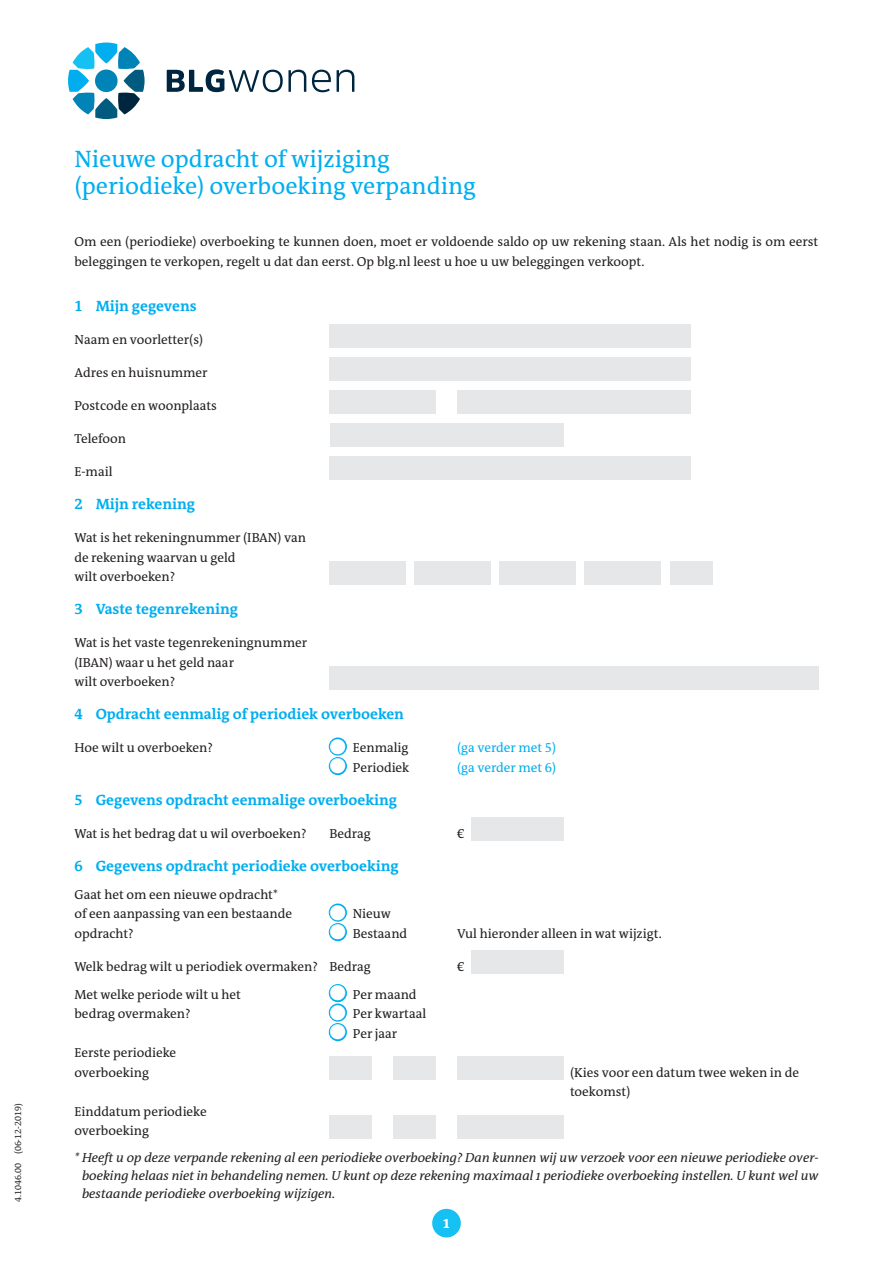
<style>
.page{position:relative;width:893px;height:1263px;background:#fff}
.page>*{position:absolute;margin:0;border:0;box-sizing:border-box;transform-origin:0 0}
.t1{font:24px/27px "The Antiqua B W5 Plain";color:#00aeef}
.t2{font:700 16.5px "The Antiqua B W7";color:#fff}
.t3{font:700 15px "The Antiqua B W7";color:#00aeef}
.t4{font:13.2px/19.5px "The Antiqua B W5 Plain";color:#231f20}
.t5{font:italic 13.2px/18px "The Antiqua B W5 Plain";color:#231f20;text-align:justify}
.t6{font:13.2px "The Antiqua B W5 Plain";color:#00aeef}
.t7{font:9px "The Antiqua B W5 Plain";color:#231f20}
.s1{color:#fff}
</style>
<div class="page">
<div style="left:330px;top:324px;width:361px;height:23px;background:#e6e7e9"></div>
<div style="left:330px;top:357px;width:361px;height:23px;background:#e6e7e9"></div>
<div style="left:457px;top:390px;width:234px;height:23px;background:#e6e7e9"></div>
<div style="left:330px;top:390px;width:106px;height:23px;background:#e6e7e9"></div>
<div style="left:330px;top:423px;width:233px;height:23px;background:#e6e7e9"></div>
<div style="left:330px;top:456px;width:361px;height:23px;background:#e6e7e9"></div>
<div style="left:330px;top:561px;width:76px;height:23px;background:#e6e7e9"></div>
<div style="left:415px;top:561px;width:76px;height:23px;background:#e6e7e9"></div>
<div style="left:500px;top:561px;width:76px;height:23px;background:#e6e7e9"></div>
<div style="left:585px;top:561px;width:76px;height:23px;background:#e6e7e9"></div>
<div style="left:670px;top:561px;width:42px;height:23px;background:#e6e7e9"></div>
<div style="left:330px;top:666px;width:489px;height:23px;background:#e6e7e9"></div>
<div style="left:329px;top:737px;width:18px;height:19px;border:3px solid #00aeef;border-radius:50%"></div>
<div style="left:329px;top:757px;width:18px;height:18px;border:3px solid #00aeef;border-radius:50%"></div>
<div style="left:471px;top:817px;width:92px;height:24px;background:#e6e7e9"></div>
<div style="left:329px;top:903px;width:18px;height:19px;border:3px solid #00aeef;border-radius:50%"></div>
<div style="left:329px;top:923px;width:18px;height:18px;border:3px solid #00aeef;border-radius:50%"></div>
<div style="left:471px;top:950px;width:92px;height:24px;background:#e6e7e9"></div>
<div style="left:329px;top:984px;width:18px;height:18px;border:3px solid #00aeef;border-radius:50%"></div>
<div style="left:329px;top:1003px;width:18px;height:19px;border:3px solid #00aeef;border-radius:50%"></div>
<div style="left:329px;top:1023px;width:18px;height:18px;border:3px solid #00aeef;border-radius:50%"></div>
<div style="left:330px;top:1056px;width:42px;height:24px;background:#e6e7e9"></div>
<div style="left:393px;top:1056px;width:43px;height:24px;background:#e6e7e9"></div>
<div style="left:457px;top:1056px;width:106px;height:24px;background:#e6e7e9"></div>
<div style="left:330px;top:1115px;width:42px;height:23px;background:#e6e7e9"></div>
<div style="left:393px;top:1115px;width:43px;height:23px;background:#e6e7e9"></div>
<div style="left:457px;top:1115px;width:106px;height:23px;background:#e6e7e9"></div>
<svg style="left:167px;top:69px;width:139px;height:23px"></svg>
<svg style="left:312px;top:70px;width:19px;height:22px"></svg>
<svg style="left:337px;top:70px;width:17px;height:22px"></svg>
<svg style="left:68px;top:43px;width:77px;height:76px"></svg>
<div style="left:432px;top:1209px;width:29px;height:28px;background:#15c0f2;border-radius:50%"></div>
<p class="t7" style="left:12px;top:1202px;width:100px;rotate:-90deg">4.1046.00 (06-12-2019)</p>
<h1 class="t1" style="left:74px;top:145px;width:403px">Nieuwe opdracht of wijziging (periodieke) overboeking verpanding</h1>
<p class="t4" style="left:74px;top:232px;width:745px">Om een (periodieke) overboeking te kunnen doen, moet er voldoende saldo op uw rekening staan. Als het nodig is om eerst beleggingen te verkopen, regelt u dat dan eerst. Op blg.nl leest u hoe u uw beleggingen verkoopt.</p>
<p class="t3" style="left:74px;top:297px;width:124px">1 Mijn gegevens</p>
<p class="t4" style="left:74px;top:330px;width:130px">Naam en voorletter(s)</p>
<p class="t4" style="left:74px;top:363px;width:135px">Adres en huisnummer</p>
<p class="t4" style="left:74px;top:396px;width:144px">Postcode en woonplaats</p>
<p class="t4" style="left:74px;top:429px;width:53px">Telefoon</p>
<p class="t4" style="left:74px;top:462px;width:40px">E-mail</p>
<p class="t3" style="left:74px;top:495px;width:122px">2 Mijn rekening</p>
<p class="t4" style="left:74px;top:528px;width:233px">Wat is het rekeningnummer (IBAN) van de rekening waarvan u geld<br>wilt overboeken?</p>
<p class="t3" style="left:74px;top:600px;width:165px">3 Vaste tegenrekening</p>
<p class="t4" style="left:74px;top:633px;width:234px">Wat is het vaste tegenrekeningnummer (IBAN) waar u het geld naar<br>wilt overboeken?</p>
<p class="t3" style="left:74px;top:705px;width:331px">4 Opdracht eenmalig of periodiek overboeken</p>
<p class="t4" style="left:74px;top:738px;width:140px">Hoe wilt u overboeken?</p>
<p class="t4" style="left:330px;top:738px;width:81px"><span class="s1">●</span> Eenmalig</p>
<p class="t6" style="left:457px;top:739px;width:101px">(ga verder met 5)</p>
<p class="t4" style="left:330px;top:758px;width:81px"><span class="s1">●</span> Periodiek</p>
<p class="t6" style="left:457px;top:759px;width:101px">(ga verder met 6)</p>
<p class="t3" style="left:74px;top:790px;width:324px">5 Gegevens opdracht eenmalige overboeking</p>
<p class="t4" style="left:74px;top:824px;width:234px">Wat is het bedrag dat u wil overboeken?</p>
<p class="t4" style="left:330px;top:824px;width:43px">Bedrag</p>
<p class="t4" style="left:457px;top:824px;width:9px">€</p>
<p class="t3" style="left:74px;top:856px;width:326px">6 Gegevens opdracht periodieke overboeking</p>
<p class="t4" style="left:74px;top:885px;width:219px">Gaat het om een nieuwe opdracht* of een aanpassing van een bestaande</p>
<p class="t4" style="left:330px;top:904px;width:63px"><span class="s1">●</span> Nieuw</p>
<p class="t4" style="left:74px;top:924px;width:61px">opdracht?</p>
<p class="t4" style="left:330px;top:924px;width:79px"><span class="s1">●</span> Bestaand</p>
<p class="t4" style="left:457px;top:924px;width:206px">Vul hieronder alleen in wat wijzigt.</p>
<p class="t4" style="left:74px;top:957px;width:298px">Welk bedrag wilt u periodiek overmaken? Bedrag</p>
<p class="t4" style="left:457px;top:957px;width:9px">€</p>
<p class="t4" style="left:74px;top:985px;width:168px">Met welke periode wilt u het</p>
<p class="t4" style="left:330px;top:985px;width:89px"><span class="s1">●</span> Per maand</p>
<p class="t4" style="left:74px;top:1004px;width:118px">bedrag overmaken?</p>
<p class="t4" style="left:330px;top:1004px;width:98px"><span class="s1">●</span> Per kwartaal</p>
<p class="t4" style="left:330px;top:1024px;width:69px"><span class="s1">●</span> Per jaar</p>
<p class="t4" style="left:74px;top:1043px;width:103px">Eerste periodieke overboeking</p>
<p class="t4" style="left:570px;top:1063px;width:231px">(Kies voor een datum twee weken in de toekomst)</p>
<p class="t4" style="left:74px;top:1102px;width:134px">Einddatum periodieke overboeking</p>
<p class="t5" style="left:82px;top:1148px;width:738px;text-indent:-8px">* Heeft u op deze verpande rekening al een periodieke overboeking? Dan kunnen wij uw verzoek voor een nieuwe periodieke over&shy;boeking helaas niet in behandeling nemen. U kunt op deze rekening maximaal 1 periodieke overboeking instellen. U kunt wel uw bestaande periodieke overboeking wijzigen.</p>
<p class="t2" style="left:443px;top:1212px;width:8px">1</p>
</div>
